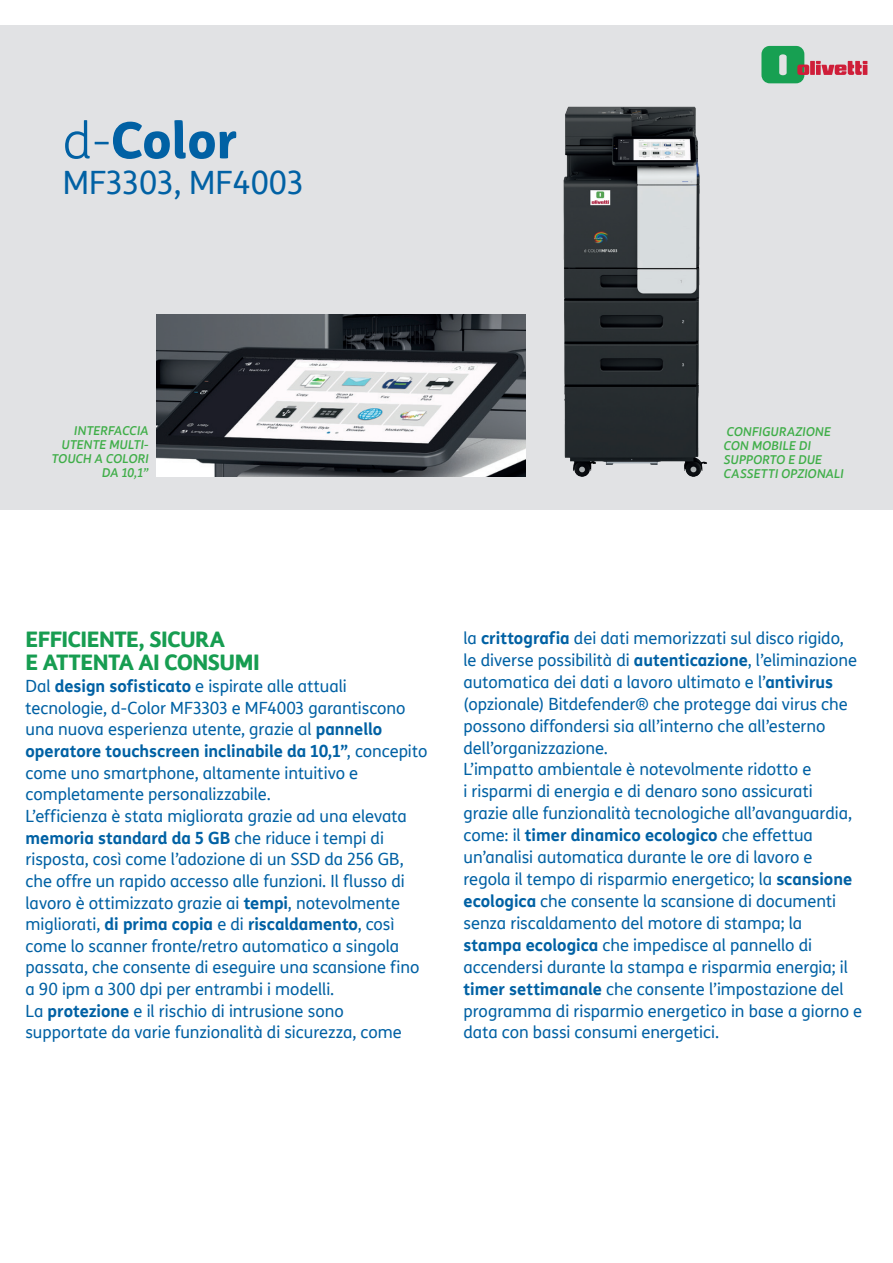
<style>
.page{position:relative;width:893px;height:1263px;background:#fff}
.page>*{position:absolute;margin:0;border:0;box-sizing:border-box;transform-origin:0 0}
.t1{font:800 50.4px "TIM Sans";color:#0161a4}
.t2{font:31.5px "TIM Sans";color:#0161a4}
.t3{font:800 21px/23.1px "TIM Sans";letter-spacing:-.03em;color:#179d51}
.t4{font:16.5px/21.9px "TIM Sans";letter-spacing:-.005em;color:#0161a4}
.t5{font:italic 500 12px/14.2px "TIM Sans";letter-spacing:.005em;color:#40ae49;text-align:right}
.s1{font-weight:300}
.s2{font-weight:700}
</style>
<div class="page">
<div style="left:0;top:26px;width:893px;height:484px;background:#e1e2e4"></div>
<svg style="left:761px;top:46px;width:106px;height:37px"></svg>
<img style="left:563px;top:106px;width:144px;height:371px">
<img style="left:156px;top:315px;width:370px;height:161px">
<h1 class="t1" style="left:63px;top:101px;width:176px"><span class="s1">d-</span>Color</h1>
<h2 class="t2" style="left:63px;top:161px;width:242px">MF3303, MF4003</h2>
<p class="t5" style="left:52px;top:423px;width:98px">INTERFACCIA<br>UTENTE MULTI-<br>TOUCH A COLORI<br>DA 10,1”</p>
<p class="t5" style="left:724px;top:424px;width:122px;text-align:left">CONFIGURAZIONE<br>CON MOBILE DI<br>SUPPORTO E DUE<br>CASSETTI OPZIONALI</p>
<p class="t3" style="left:26px;top:627px;width:236px">EFFICIENTE, SICURA<br>E ATTENTA AI CONSUMI</p>
<p class="t4" style="left:26px;top:675px;width:403px">Dal <span class="s2">design sofisticato</span> e ispirate alle attuali tecnologie, d-Color MF3303 e MF4003 garantiscono una nuova esperienza utente, grazie al <span class="s2">pannello operatore touchscreen inclinabile da 10,1”</span>, concepito come uno smartphone, altamente intuitivo e completamente personalizzabile.<br>L’efficienza è stata migliorata grazie ad una elevata <span class="s2">memoria standard da 5 GB</span> che riduce i tempi di risposta, così come l’adozione di un SSD da 256 GB, che offre un rapido accesso alle funzioni. Il flusso di lavoro è ottimizzato grazie ai <span class="s2">tempi</span>, notevolmente migliorati, <span class="s2">di prima copia</span> e di <span class="s2">riscaldamento</span>, così come lo scanner fronte/retro automatico a singola passata, che consente di eseguire una scansione fino a 90 ipm a 300 dpi per entrambi i modelli.<br>La <span class="s2">protezione</span> e il rischio di intrusione sono supportate da varie funzionalità di sicurezza, come</p>
<p class="t4" style="left:463px;top:627px;width:400px">la <span class="s2">crittografia</span> dei dati memorizzati sul disco rigido,<br>le diverse possibilità di <span class="s2">autenticazione</span>, l’eliminazione automatica dei dati a lavoro ultimato e l’<span class="s2">antivirus </span>(opzionale) Bitdefender® che protegge dai virus che possono diffondersi sia all’interno che all’esterno dell’organizzazione.<br>L’impatto ambientale è notevolmente ridotto e<br>i risparmi di energia e di denaro sono assicurati<br>grazie alle funzionalità tecnologiche all’avanguardia, come: il <span class="s2">timer dinamico ecologico</span> che effettua un’analisi automatica durante le ore di lavoro e regola il tempo di risparmio energetico; la <span class="s2">scansione ecologica</span> che consente la scansione di documenti senza riscaldamento del motore di stampa; la <span class="s2">stampa ecologica</span> che impedisce al pannello di accendersi durante la stampa e risparmia energia; il <span class="s2">timer settimanale</span> che consente l’impostazione del programma di risparmio energetico in base a giorno e data con bassi consumi energetici.</p>
</div>
